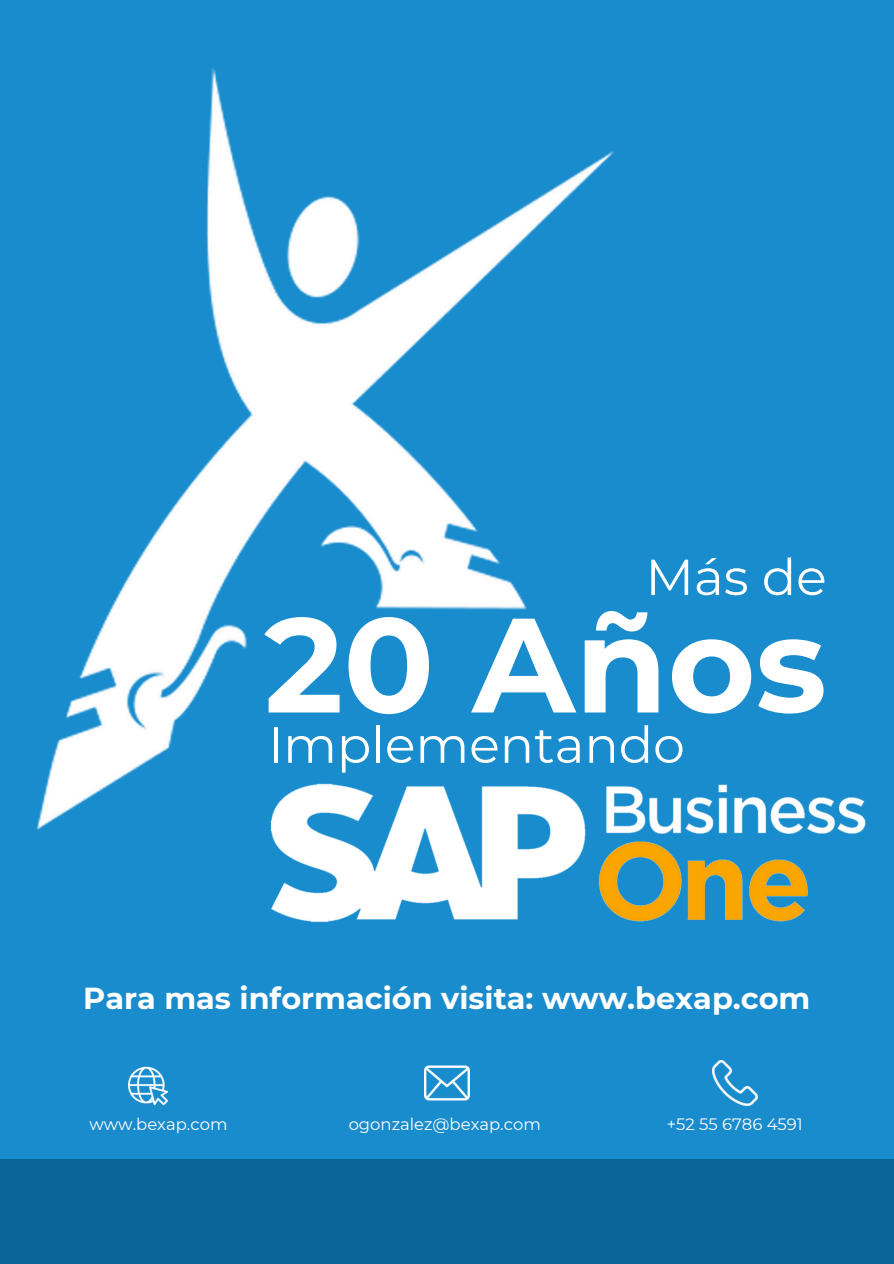
<style>
.page{position:relative;width:894px;height:1264px;background:#fff}
.page>*{position:absolute;margin:0;border:0;box-sizing:border-box;transform-origin:0 0}
.t1{font:700 133.95px "Montserrat";color:#fff}
.t2{font:50.55px "Montserrat";color:#fff}
.t3{font:700 30.3px "Montserrat";color:#fff}
.t4{font:16.5px "Montserrat";color:#fff}
</style>
<div class="page">
<div style="left:0;top:0;width:893px;height:1263px;background:#198cce"></div>
<img style="left:37px;top:68px;width:577px;height:762px">
<img style="left:264px;top:752px;width:602px;height:171px">
<img style="left:128px;top:1066px;width:39px;height:39px">
<img style="left:424px;top:1065px;width:45px;height:36px">
<img style="left:712px;top:1060px;width:45px;height:45px">
<div style="left:0;top:1159px;width:893px;height:104px;background:#0d6496"></div>
<p class="t2" style="left:645px;top:546px;width:183px">Más de</p>
<p class="t1" style="left:264px;top:582px;width:564px">20 Años</p>
<p class="t2" style="left:268px;top:713px;width:418px">Implementando</p>
<h3 class="t3" style="left:83px;top:979px;width:728px">Para mas información visita: www.bexap.com</h3>
<p class="t4" style="left:89px;top:1113px;width:139px">www.bexap.com</p>
<p class="t4" style="left:348px;top:1113px;width:194px">ogonzalez@bexap.com</p>
<p class="t4" style="left:666px;top:1113px;width:137px">+52 55 6786 4591</p>
</div>
